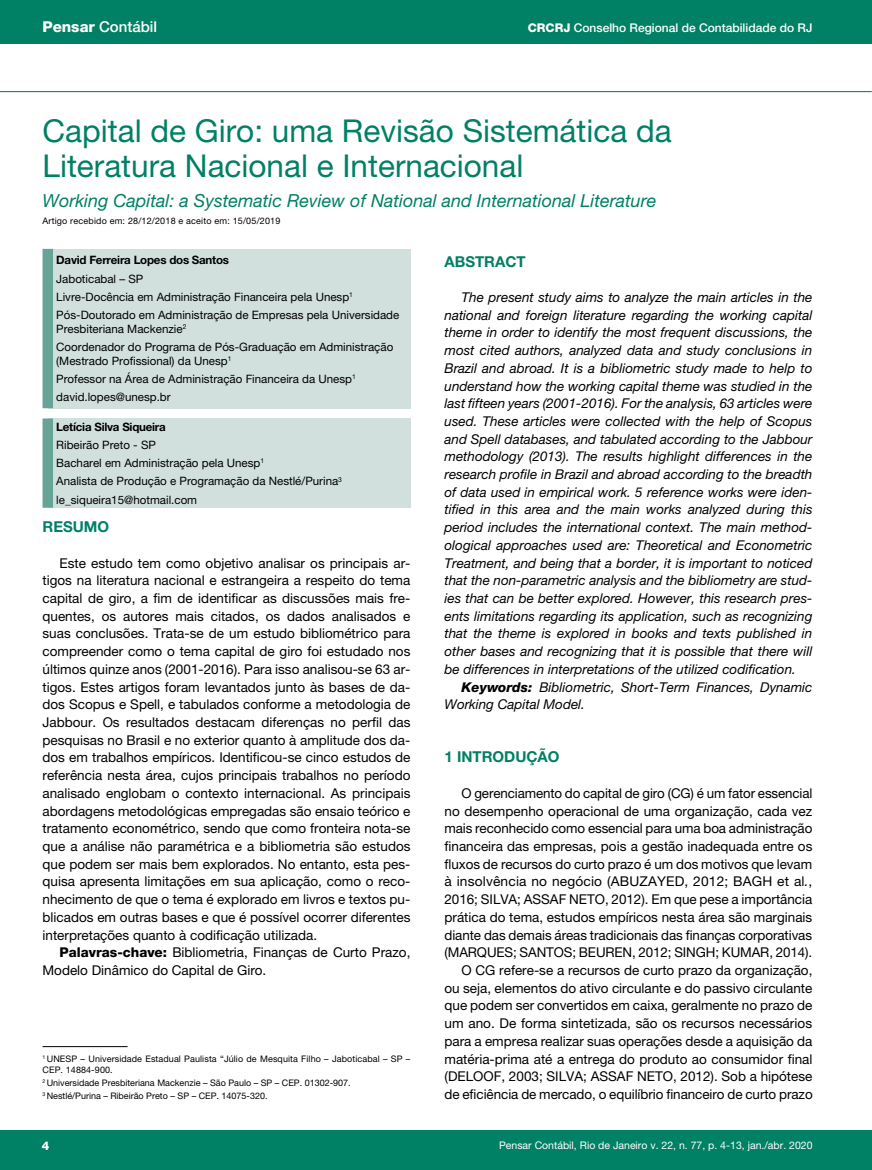
<style>
.page{position:relative;width:872px;height:1170px;background:#fff}
.page>*{position:absolute;margin:0;border:0;box-sizing:border-box;transform-origin:0 0}
.t1{font:31.5px/34.5px "Helvetica Neue LT Pro";color:#008065}
.t2{font:italic 18px "Helvetica Neue LT Pro";color:#008065}
.t3{font:700 15px "Helvetica Neue LT Pro";color:#008065}
.t4{font:500 15px "Helvetica Neue LT Pro";color:#fff}
.t5{font:13.5px/17.7px "Helvetica Neue LT Pro";color:#000;text-align:justify}
.t6{font:italic 13.5px/17.7px "Helvetica Neue LT Pro";color:#000;text-align:justify}
.t7{font:500 12px "Helvetica Neue LT Pro";color:#fff}
.t8{font:800 12px "Helvetica Neue LT Pro";color:#fff}
.t9{font:11.55px/18.1px "Helvetica Neue LT Pro";color:#000}
.t10{font:700 11.55px "Helvetica Neue LT Pro";letter-spacing:-.02em;color:#000}
.t11{font:10.5px "Helvetica Neue LT Pro";color:#fff}
.t12{font:9px/10.8px "Helvetica Neue LT Pro";letter-spacing:.01em;color:#000}
.s1{font-weight:800}
.s2{font-style:italic}
</style>
<div class="page">
<div style="left:0;top:0;width:872px;height:44px;background:#008065"></div>
<div style="left:0;top:1130px;width:871px;height:39px;background:#008065"></div>
<hr style="left:0;top:91px;width:871px;height:1px;background:#008065">
<hr style="left:43px;top:1046px;width:85px;height:1px;background:#000">
<div style="left:48px;top:249px;width:362px;height:159px;background:#d1e0dd"></div>
<div style="left:43px;top:249px;width:10px;height:159px;background:#67a497"></div>
<div style="left:48px;top:418px;width:362px;height:89px;background:#d1e0dd"></div>
<div style="left:43px;top:418px;width:10px;height:89px;background:#67a497"></div>
<p class="t4" style="left:42px;top:17px;width:116px"><span class="s1">Pensar</span> Contábil</p>
<p class="t7" style="left:528px;top:20px;width:286px"><span class="s1">CRCRJ</span> Conselho Regional de Contabilidade do RJ</p>
<h1 class="t1" style="left:43px;top:113px;width:630px">Capital de Giro: uma Revisão Sistemática da<br>Literatura Nacional e Internacional</h1>
<h2 class="t2" style="left:43px;top:189px;width:615px">Working Capital: a Systematic Review of National and International Literature</h2>
<p class="t12" style="left:43px;top:215px;width:239px">Artigo recebido em: 28/12/2018 e aceito em: 15/05/2019</p>
<p class="t10" style="left:56px;top:253px;width:174px">David Ferreira Lopes dos Santos</p>
<p class="t9" style="left:56px;top:269px;width:344px">Jaboticabal – SP<br>Livre-Docência em Administração Financeira pela Unesp<sup>1<br></sup>Pós-Doutorado em Administração de Empresas pela Universidade</p>
<p class="t9" style="left:56px;top:319px;width:338px">Presbiteriana Mackenzie<sup>2<br></sup>Coordenador do Programa de Pós-Graduação em Administração</p>
<p class="t9" style="left:56px;top:351px;width:301px">(Mestrado Profissional) da Unesp<sup>1<br></sup>Professor na Área de Administração Financeira da Unesp<sup>1 </sup>david.lopes@unesp.br</p>
<p class="t10" style="left:56px;top:419px;width:111px">Letícia Silva Siqueira</p>
<p class="t9" style="left:56px;top:436px;width:287px">Ribeirão Preto - SP<br>Bacharel em Administração pela Unesp<sup>1<br></sup>Analista de Produção e Programação da Nestlé/Purina<sup>3 </sup>le_siqueira15@hotmail.com</p>
<p class="t3" style="left:43px;top:517px;width:68px">RESUMO</p>
<p class="t5" style="left:43px;top:553px;width:369px;text-indent:17px">Este estudo tem como objetivo analisar os principais ar&shy;tigos na literatura nacional e estrangeira a respeito do tema capital de giro, a fim de identificar as discussões mais fre&shy;quentes, os autores mais citados, os dados analisados e suas conclusões. Trata-se de um estudo bibliométrico para compreender como o tema capital de giro foi estudado nos últimos quinze anos (2001-2016). Para isso analisou-se 63 ar&shy;tigos. Estes artigos foram levantados junto às bases de da&shy;dos Scopus e Spell, e tabulados conforme a metodologia de Jabbour. Os resultados destacam diferenças no perfil das pesquisas no Brasil e no exterior quanto à amplitude dos da&shy;dos em trabalhos empíricos. Identificou-se cinco estudos de referência nesta área, cujos principais trabalhos no período analisado englobam o contexto internacional. As principais abordagens metodológicas empregadas são ensaio teórico e tratamento econométrico, sendo que como fronteira nota-se que a análise não paramétrica e a bibliometria são estudos que podem ser mais bem explorados. No entanto, esta pes&shy;quisa apresenta limitações em sua aplicação, como o reco&shy;nhecimento de que o tema é explorado em livros e textos pu&shy;blicados em outras bases e que é possível ocorrer diferentes interpretações quanto à codificação utilizada.</p>
<p class="t5" style="left:43px;top:943px;width:369px;text-indent:17px"><span class="s1">Palavras-chave:</span> Bibliometria, Finanças de Curto Prazo,<br>Modelo Dinâmico do Capital de Giro.</p>
<p class="t12" style="left:43px;top:1053px;width:369px"><sup>1</sup> UNESP – Universidade Estadual Paulista “Júlio de Mesquita Filho – Jaboticabal – SP –<br>CEP. 14884-900.</p>
<p class="t12" style="left:43px;top:1075px;width:310px;line-height:12.9px"><sup>2</sup> Universidade Presbiteriana Mackenzie – São Paulo – SP – CEP. 01302-907.<br><sup>3</sup> Nestlé/Purina – Ribeirão Preto – SP – CEP. 14075-320.</p>
<p class="t3" style="left:444px;top:252px;width:83px">ABSTRACT</p>
<p class="t6" style="left:444px;top:288px;width:369px;text-indent:17px">The present study aims to analyze the main articles in the national and foreign literature regarding the working capital theme in order to identify the most frequent discussions, the most cited authors, analyzed data and study conclusions in Brazil and abroad. It is a bibliometric study made to help to understand how the working capital theme was studied in the last fifteen years (2001-2016). For the analysis, 63 articles were used. These articles were collected with the help of Scopus and Spell databases, and tabulated according to the Jabbour methodology (2013). The results highlight differences in the research profile in Brazil and abroad according to the breadth of data used in empirical work. 5 reference works were iden&shy;tified in this area and the main works analyzed during this period includes the international context. The main method&shy;ological approaches used are: Theoretical and Econometric Treatment, and being that a border, it is important to noticed that the non-parametric analysis and the bibliometry are stud&shy;ies that can be better explored. However, this research pres&shy;ents limitations regarding its application, such as recognizing that the theme is explored in books and texts published in other bases and recognizing that it is possible that there will be differences in interpretations of the utilized codification.</p>
<p class="t6" style="left:444px;top:677px;width:369px;text-indent:17px"><span class="s1">Keywords:</span> Bibliometric, Short-Term Finances, Dynamic<br>Working Capital Model.</p>
<p class="t3" style="left:444px;top:747px;width:117px">1 INTRODUÇÃO</p>
<p class="t5" style="left:444px;top:784px;width:370px;text-align:right">O gerenciamento do capital de giro (CG) é um fator essencial no desempenho operacional de uma organização, cada vez mais reconhecido como essencial para uma boa administração financeira das empresas, pois a gestão inadequada entre os fluxos de recursos do curto prazo é um dos motivos que levam à insolvência no negócio (ABUZAYED, 2012; BAGH et al<span class="s2">.</span>, 2016; SILVA; ASSAF NETO, 2012). Em que pese a importância prática do tema, estudos empíricos nesta área são marginais diante das demais áreas tradicionais das finanças corporativas (MARQUES; SANTOS; BEUREN, 2012; SINGH; KUMAR, 2014).<br>O CG refere-se a recursos de curto prazo da organização, ou seja, elementos do ativo circulante e do passivo circulante que podem ser convertidos em caixa, geralmente no prazo de um ano. De forma sintetizada, são os recursos necessários para a empresa realizar suas operações desde a aquisição da matéria-prima até a entrega do produto ao consumidor final (DELOOF, 2003; SILVA; ASSAF NETO, 2012). Sob a hipótese de eficiência de mercado, o equilíbrio financeiro de curto prazo</p>
<p class="t8" style="left:42px;top:1138px;width:9px">4</p>
<p class="t11" style="left:499px;top:1138px;width:315px">Pensar Contábil, Rio de Janeiro v. 22, n. 77, p. 4-13, jan./abr. 2020</p>
</div>
